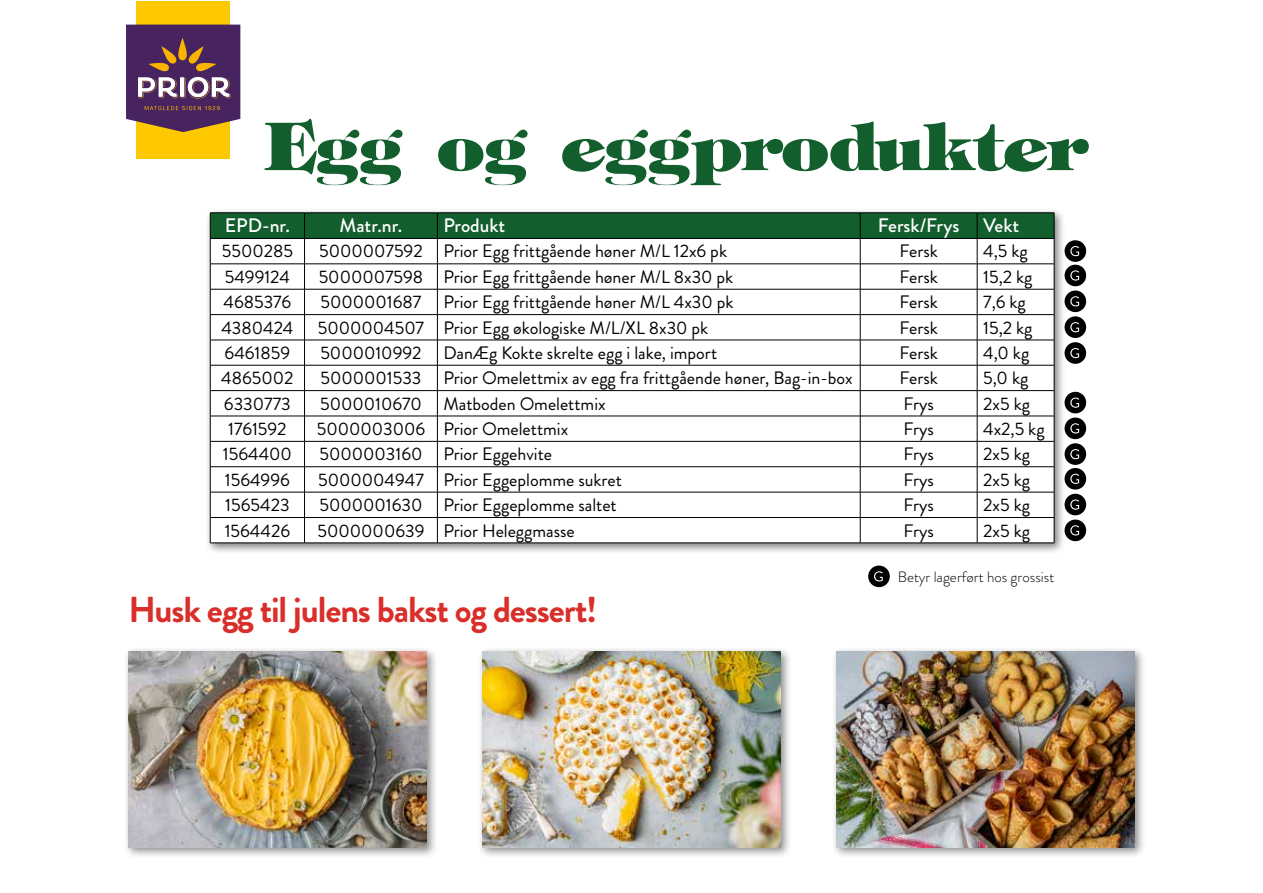
<style>
.page{position:relative;width:1263px;height:893px;background:#fff}
.page>*{position:absolute;margin:0;border:0;box-sizing:border-box;transform-origin:0 0}
.t1{font:66px "VPS An Giang Thuong";color:#125e2d}
.t2{font:700 36px "Brandon Grotesque";letter-spacing:-.03em;color:#d92e29}
.t3{font:500 19.5px "Brandon Grotesque";color:#fff}
.t4{font:18px "Brandon Grotesque";color:#000}
.t5{font:300 15px "Brandon Grotesque";color:#000}
</style>
<div class="page">
<div style="left:136px;top:1px;width:93px;height:157px;background:#fec800"></div>
<svg style="left:126px;top:25px;width:114px;height:107px;background:#6b4866"></svg>
<div style="left:123px;top:647px;width:315px;height:212px;background:#000;opacity:.45"></div>
<img style="left:128px;top:652px;width:299px;height:196px">
<div style="left:477px;top:647px;width:315px;height:212px;background:#000;opacity:.45"></div>
<img style="left:482px;top:652px;width:299px;height:196px">
<div style="left:831px;top:647px;width:315px;height:212px;background:#000;opacity:.45"></div>
<img style="left:836px;top:652px;width:298px;height:196px">
<div style="left:205px;top:208px;width:861px;height:346px;background:#000;opacity:.51"></div>
<svg style="left:210px;top:213px;width:845px;height:330px"></svg>
<hr style="left:210px;top:543px;width:94px;height:1px;background:#000">
<hr style="left:304px;top:543px;width:133px;height:1px;background:#000">
<hr style="left:437px;top:543px;width:423px;height:1px;background:#000">
<hr style="left:860px;top:543px;width:117px;height:1px;background:#000">
<hr style="left:977px;top:543px;width:77px;height:1px;background:#000">
<div style="left:1064px;top:240px;width:22px;height:22px;background:#000;border-radius:50%"></div>
<svg style="left:1070px;top:246px;width:9px;height:10px"></svg>
<div style="left:1064px;top:265px;width:22px;height:21px;background:#000;border-radius:50%"></div>
<svg style="left:1070px;top:270px;width:9px;height:11px"></svg>
<div style="left:1064px;top:290px;width:22px;height:22px;background:#000;border-radius:50%"></div>
<svg style="left:1070px;top:296px;width:9px;height:10px"></svg>
<div style="left:1064px;top:316px;width:22px;height:22px;background:#000;border-radius:50%"></div>
<svg style="left:1070px;top:322px;width:9px;height:10px"></svg>
<div style="left:1064px;top:342px;width:22px;height:22px;background:#000;border-radius:50%"></div>
<svg style="left:1070px;top:348px;width:9px;height:10px"></svg>
<div style="left:1064px;top:392px;width:22px;height:21px;background:#000;border-radius:50%"></div>
<svg style="left:1070px;top:398px;width:9px;height:10px"></svg>
<div style="left:1064px;top:418px;width:22px;height:21px;background:#000;border-radius:50%"></div>
<svg style="left:1070px;top:423px;width:9px;height:10px"></svg>
<div style="left:1064px;top:443px;width:22px;height:22px;background:#000;border-radius:50%"></div>
<svg style="left:1070px;top:449px;width:9px;height:10px"></svg>
<div style="left:1064px;top:468px;width:22px;height:22px;background:#000;border-radius:50%"></div>
<svg style="left:1070px;top:474px;width:9px;height:10px"></svg>
<div style="left:1064px;top:494px;width:22px;height:21px;background:#000;border-radius:50%"></div>
<svg style="left:1070px;top:499px;width:9px;height:11px"></svg>
<div style="left:1064px;top:520px;width:22px;height:21px;background:#000;border-radius:50%"></div>
<svg style="left:1070px;top:525px;width:9px;height:10px"></svg>
<div style="left:868px;top:566px;width:22px;height:21px;background:#000;border-radius:50%"></div>
<svg style="left:874px;top:571px;width:9px;height:10px"></svg>
<h1 class="t1" style="left:264px;top:91px;width:823px">Egg og eggprodukter</h1>
<p class="t3" style="left:225px;top:212px;width:67px">EPD-nr.</p>
<p class="t3" style="left:340px;top:212px;width:64px">Matr.nr.</p>
<p class="t3" style="left:443px;top:212px;width:63px">Produkt</p>
<p class="t3" style="left:878px;top:212px;width:143px">Fersk/Frys Vekt</p>
<p class="t4" style="left:222px;top:239px;width:73px">5500285</p>
<p class="t4" style="left:319px;top:239px;width:409px">5000007592 Prior Egg frittgående høner M/L 12x6 pk</p>
<p class="t4" style="left:899px;top:239px;width:40px">Fersk</p>
<p class="t4" style="left:983px;top:239px;width:46px">4,5 kg</p>
<p class="t4" style="left:225px;top:264px;width:67px">5499124</p>
<p class="t4" style="left:319px;top:264px;width:416px">5000007598 Prior Egg frittgående høner M/L 8x30 pk</p>
<p class="t4" style="left:899px;top:264px;width:40px">Fersk</p>
<p class="t4" style="left:983px;top:264px;width:51px">15,2 kg</p>
<p class="t4" style="left:223px;top:290px;width:69px">4685376</p>
<p class="t4" style="left:320px;top:290px;width:415px">5000001687 Prior Egg frittgående høner M/L 4x30 pk</p>
<p class="t4" style="left:899px;top:290px;width:40px">Fersk</p>
<p class="t4" style="left:983px;top:290px;width:44px">7,6 kg</p>
<p class="t4" style="left:221px;top:315px;width:74px">4380424</p>
<p class="t4" style="left:318px;top:315px;width:392px">5000004507 Prior Egg økologiske M/L/XL 8x30 pk</p>
<p class="t4" style="left:899px;top:315px;width:40px">Fersk</p>
<p class="t4" style="left:983px;top:315px;width:51px">15,2 kg</p>
<p class="t4" style="left:225px;top:340px;width:67px">6461859</p>
<p class="t4" style="left:320px;top:340px;width:398px">5000010992 DanÆg Kokte skrelte egg i lake, import</p>
<p class="t4" style="left:899px;top:340px;width:40px">Fersk</p>
<p class="t4" style="left:983px;top:340px;width:48px">4,0 kg</p>
<p class="t4" style="left:221px;top:366px;width:74px">4865002</p>
<p class="t4" style="left:320px;top:366px;width:534px">5000001533 Prior Omelettmix av egg fra frittgående høner, Bag-in-box</p>
<p class="t4" style="left:899px;top:366px;width:40px">Fersk</p>
<p class="t4" style="left:983px;top:366px;width:47px">5,0 kg</p>
<p class="t4" style="left:224px;top:391px;width:68px">6330773</p>
<p class="t4" style="left:320px;top:391px;width:287px">5000010670 Matboden Omelettmix</p>
<p class="t4" style="left:903px;top:391px;width:32px">Frys</p>
<p class="t4" style="left:983px;top:391px;width:48px">2x5 kg</p>
<p class="t4" style="left:228px;top:416px;width:60px">1761592</p>
<p class="t4" style="left:317px;top:416px;width:253px">5000003006 Prior Omelettmix</p>
<p class="t4" style="left:903px;top:416px;width:32px">Frys</p>
<p class="t4" style="left:983px;top:416px;width:63px">4x2,5 kg</p>
<p class="t4" style="left:223px;top:442px;width:71px">1564400</p>
<p class="t4" style="left:319px;top:442px;width:234px">5000003160 Prior Eggehvite</p>
<p class="t4" style="left:903px;top:442px;width:32px">Frys</p>
<p class="t4" style="left:983px;top:442px;width:48px">2x5 kg</p>
<p class="t4" style="left:225px;top:467px;width:67px">1564996</p>
<p class="t4" style="left:318px;top:467px;width:305px">5000004947 Prior Eggeplomme sukret</p>
<p class="t4" style="left:903px;top:467px;width:32px">Frys</p>
<p class="t4" style="left:983px;top:467px;width:48px">2x5 kg</p>
<p class="t4" style="left:225px;top:493px;width:66px">1565423</p>
<p class="t4" style="left:319px;top:493px;width:299px">5000001630 Prior Eggeplomme saltet</p>
<p class="t4" style="left:903px;top:493px;width:32px">Frys</p>
<p class="t4" style="left:983px;top:493px;width:48px">2x5 kg</p>
<p class="t4" style="left:225px;top:518px;width:67px">1564426</p>
<p class="t4" style="left:317px;top:518px;width:259px">5000000639 Prior Heleggmasse</p>
<p class="t4" style="left:903px;top:518px;width:32px">Frys</p>
<p class="t4" style="left:983px;top:518px;width:48px">2x5 kg</p>
<h2 class="t2" style="left:128px;top:584px;width:470px">Husk egg til julens bakst og dessert!</h2>
<p class="t5" style="left:898px;top:566px;width:158px">Betyr lagerført hos grossist</p>
</div>
